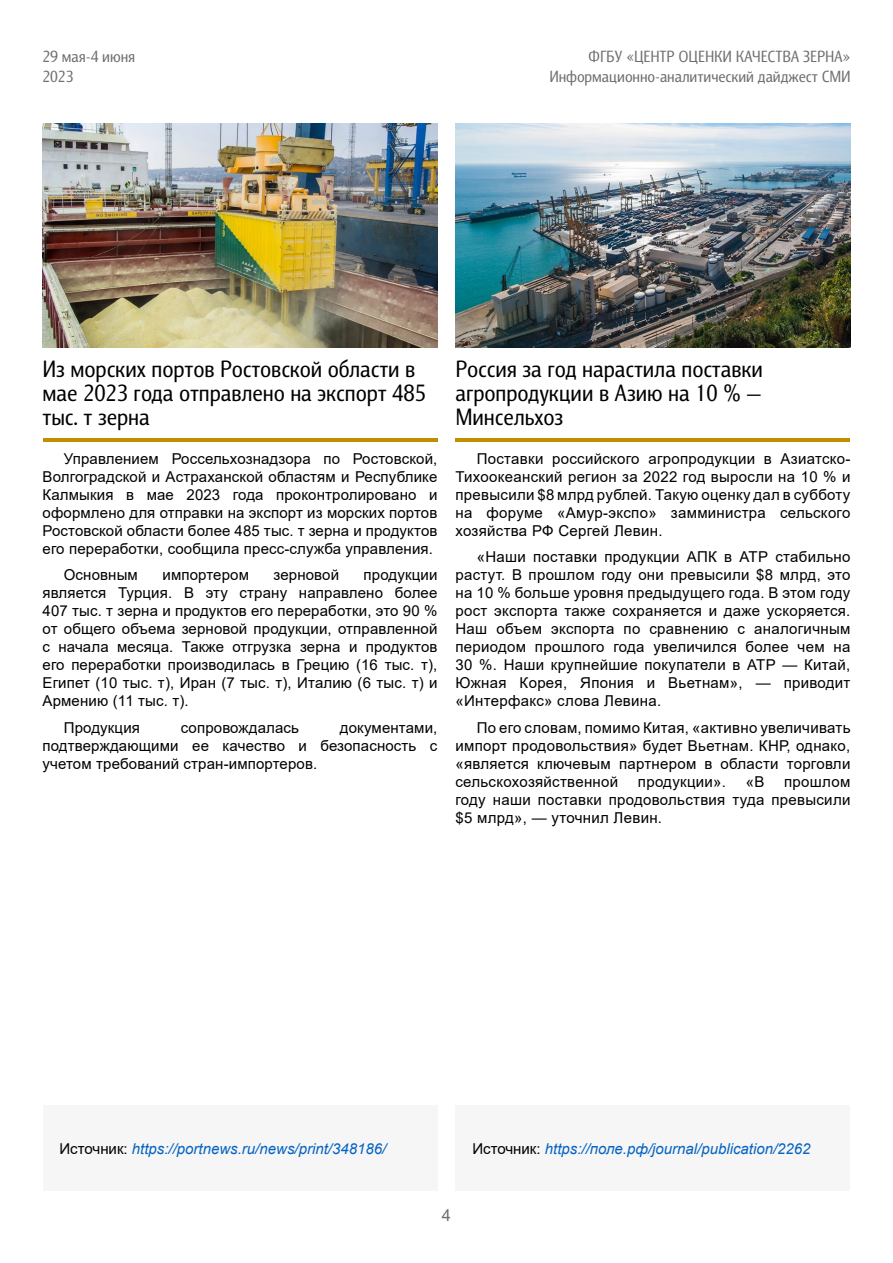
<style>
.page{position:relative;width:893px;height:1263px;background:#fff}
.page>*{position:absolute;margin:0;border:0;box-sizing:border-box;transform-origin:0 0}
.t1{font:24px/24px "Barnaul Grotesk";color:#000}
.t2{font:16.5px/19.8px "Barnaul Grotesk";color:#706f6f;text-align:right}
.t3{font:16.5px "Arial";color:#706f6f}
.t4{font:15px/18px "Arial";letter-spacing:.01em;color:#000;text-align:justify}
.t5{font:italic 15px "Arial";color:#0563c1}
.s1{font-style:normal;color:#000}
</style>
<div class="page">
<img style="left:43px;top:123px;width:394px;height:225px">
<img style="left:455px;top:123px;width:395px;height:225px">
<div style="left:43px;top:1105px;width:394px;height:86px;background:#f6f6f6"></div>
<hr style="left:455px;top:438px;width:395px;height:3px;background:#bf8f00">
<hr style="left:43px;top:438px;width:394px;height:3px;background:#bf8f00">
<div style="left:455px;top:1105px;width:395px;height:86px;background:#f6f6f6"></div>
<p class="t2" style="left:43px;top:47px;width:94px;text-align:left">29 мая-4 июня<br>2023</p>
<p class="t2" style="left:549px;top:47px;width:302px">ФГБУ «ЦЕНТР ОЦЕНКИ КАЧЕСТВА ЗЕРНА»<br>Информационно-аналитический дайджест СМИ</p>
<h1 class="t1" style="left:43px;top:357px;width:385px">Из морских портов Ростовской области в мае 2023 года отправлено на экспорт 485 тыс. т зерна</h1>
<p class="t4" style="left:43px;top:449px;width:396px;text-indent:21px">Управлением Россельхознадзора по Ростовской, Волгоградской и Астраханской областям и Республике Калмыкия в мае 2023 года проконтролировано и оформлено для отправки на экспорт из морских портов Ростовской области более 485 тыс. т зерна и продуктов его переработки, сообщила пресс-служба управления.</p>
<p class="t4" style="left:64px;top:566px;width:76px">Основным</p>
<p class="t4" style="left:162px;top:566px;width:88px">импортером</p>
<p class="t4" style="left:274px;top:566px;width:67px">зерновой</p>
<p class="t4" style="left:43px;top:566px;width:396px;text-indent:321px">продукции является Турция. В эту страну направлено более 407 тыс. т зерна и продуктов его переработки, это 90 % от общего объема зерновой продукции, отправленной с начала месяца. Также отгрузка зерна и продуктов его переработки производилась в Грецию (16 тыс. т), Египет (10 тыс. т), Иран (7 тыс. т), Италию (6 тыс. т) и Армению (11 тыс. т).</p>
<p class="t4" style="left:64px;top:718px;width:78px">Продукция</p>
<p class="t4" style="left:181px;top:718px;width:120px">сопровождалась</p>
<p class="t4" style="left:43px;top:718px;width:396px;text-indent:297px">документами, подтверждающими ее качество и безопасность с учетом требований стран-импортеров.</p>
<h1 class="t1" style="left:455px;top:357px;width:309px;text-align:justify">Россия за год нарастила поставки агропродукции в Азию на 10 % — Минсельхоз</h1>
<p class="t4" style="left:455px;top:449px;width:396px;text-indent:21px">Поставки российского агропродукции в Азиатско-Тихоокеанский регион за 2022 год выросли на 10 % и превысили $8 млрд рублей. Такую оценку дал в субботу на форуме «Амур-экспо» замминистра сельского хозяйства РФ Сергей Левин.</p>
<p class="t4" style="left:455px;top:548px;width:396px;text-indent:21px">«Наши поставки продукции АПК в АТР стабильно растут. В прошлом году они превысили $8 млрд, это на 10 % больше уровня предыдущего года. В этом году рост экспорта также сохраняется и даже ускоряется.<br>Наш объем экспорта по сравнению с аналогичным периодом прошлого года увеличился более чем на 30 %. Наши крупнейшие покупатели в АТР — Китай, Южная Корея, Япония и Вьетнам», — приводит «Интерфакс» слова Левина.</p>
<p class="t4" style="left:455px;top:718px;width:396px;text-indent:21px">По его словам, помимо Китая, «активно увеличивать импорт продовольствия» будет Вьетнам. КНР, однако, «является ключевым партнером в области торговли сельскохозяйственной</p>
<p class="t4" style="left:638px;top:772px;width:90px">продукции».</p>
<p class="t4" style="left:746px;top:772px;width:20px">«В</p>
<p class="t4" style="left:455px;top:772px;width:396px;text-indent:329px">прошлом году наши поставки продовольствия туда превысили $5 млрд», — уточнил Левин.</p>
<p class="t5" style="left:60px;top:1138px;width:328px"><span class="s1">Источник:</span> https://portnews.ru/news/print/348186/</p>
<p class="t5" style="left:472px;top:1138px;width:340px"><span class="s1">Источник:</span> https://поле.рф/journal/publication/2262</p>
<p class="t3" style="left:442px;top:1204px;width:11px">4</p>
</div>
